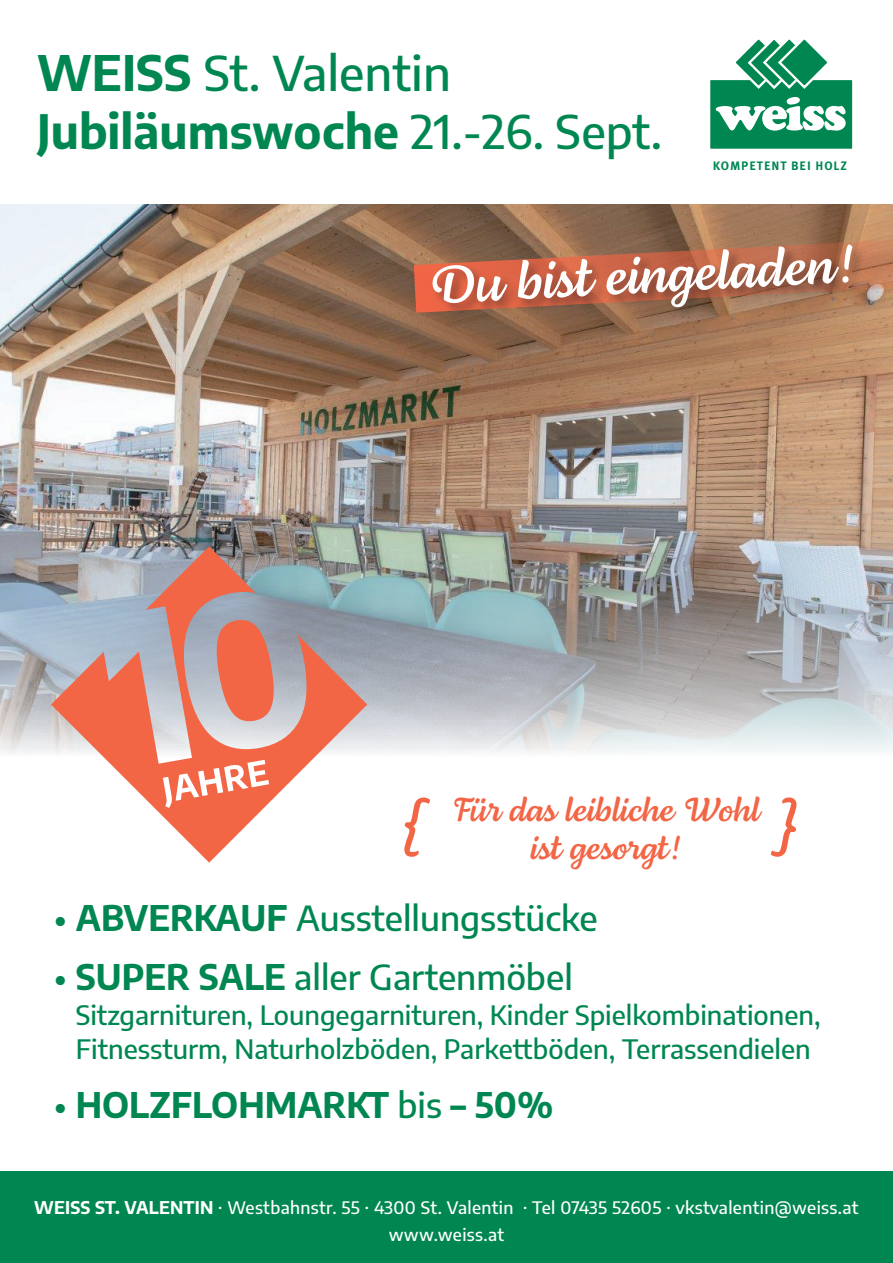
<style>
.page{position:relative;width:893px;height:1263px;background:#fff}
.page>*{position:absolute;margin:0;border:0;box-sizing:border-box;transform-origin:0 0}
.t1{font:56.55px "Lemongrass Script";color:#f26646}
.t2{font:54px "Lemongrass Script";color:#fff}
.t3{font:500 48px "Encode Sans";color:#008751}
.t4{font:700 46.5px "Encode Sans";color:#008751}
.t5{font:500 34.65px "Encode Sans";color:#008751}
.t6{font:700 34.65px "Encode Sans";color:#008751}
.t7{font:34.05px/37.3px "Lemongrass Script";color:#f26646;text-align:center}
.t8{font:500 26.85px/34.5px "Encode Sans";color:#008751}
.t9{font:500 17.25px/27px "Encode Sans";letter-spacing:.02em;color:#fff;text-align:center}
.t10{font:700 12.3px "Meta Plus";letter-spacing:.075em;color:#008751}
.s1{font-weight:700}
.s2{font-weight:500}
</style>
<div class="page">
<img style="left:0;top:204px;width:893px;height:549px">
<div style="left:0;top:1172px;width:893px;height:91px;background:#008751"></div>
<svg style="left:51px;top:546px;width:316px;height:317px"></svg>
<svg style="left:710px;top:39px;width:143px;height:110px"></svg>
<svg style="left:414px;top:235px;width:479px;height:78px;background:#ab7557"></svg>
<div style="left:431px;top:243px;width:435px;height:78px;background:#231f20;opacity:.45"></div>
<h3 class="t3" style="left:37px;top:39px;width:415px"><span class="s1">WEISS</span> St. Valentin</h3>
<h3 class="t4" style="left:37px;top:97px;width:626px">Jubiläumswoche <span class="s2">21.-26. Sept.</span></h3>
<p class="t10" style="left:713px;top:159px;width:136px">KOMPETENT BEI HOLZ</p>
<h2 class="t2" style="left:427px;top:254px;width:429px;rotate:-3deg">Du bist eingeladen!</h2>
<p class="t7" style="left:452px;top:791px;width:309px">Für das leibliche Wohl ist gesorgt!</p>
<h1 class="t1" style="left:400px;top:787px;width:28px">{</h1>
<h1 class="t1" style="left:772px;top:787px;width:28px">}</h1>
<p class="t5" style="left:54px;top:894px;width:545px">• <span class="s1">ABVERKAUF</span> Ausstellungsstücke</p>
<p class="t5" style="left:54px;top:953px;width:520px">• <span class="s1">SUPER SALE</span> aller Gartenmöbel</p>
<p class="t8" style="left:76px;top:996px;width:746px">Sitzgarnituren, Loungegarnituren, Kinder Spielkombinationen,<br>Fitnessturm, Naturholzböden, Parkettböden, Terrassendielen</p>
<p class="t6" style="left:54px;top:1079px;width:501px"><span class="s2">•</span> HOLZFLOHMARKT <span class="s2">bis</span> – 50%</p>
<p class="t9" style="left:34px;top:1193px;width:826px"><span class="s1">WEISS ST. VALENTIN</span> . Westbahnstr. 55 . 4300 St. Valentin . Tel 07435 52605 . vkstvalentin@weiss.at www.weiss.at</p>
</div>
